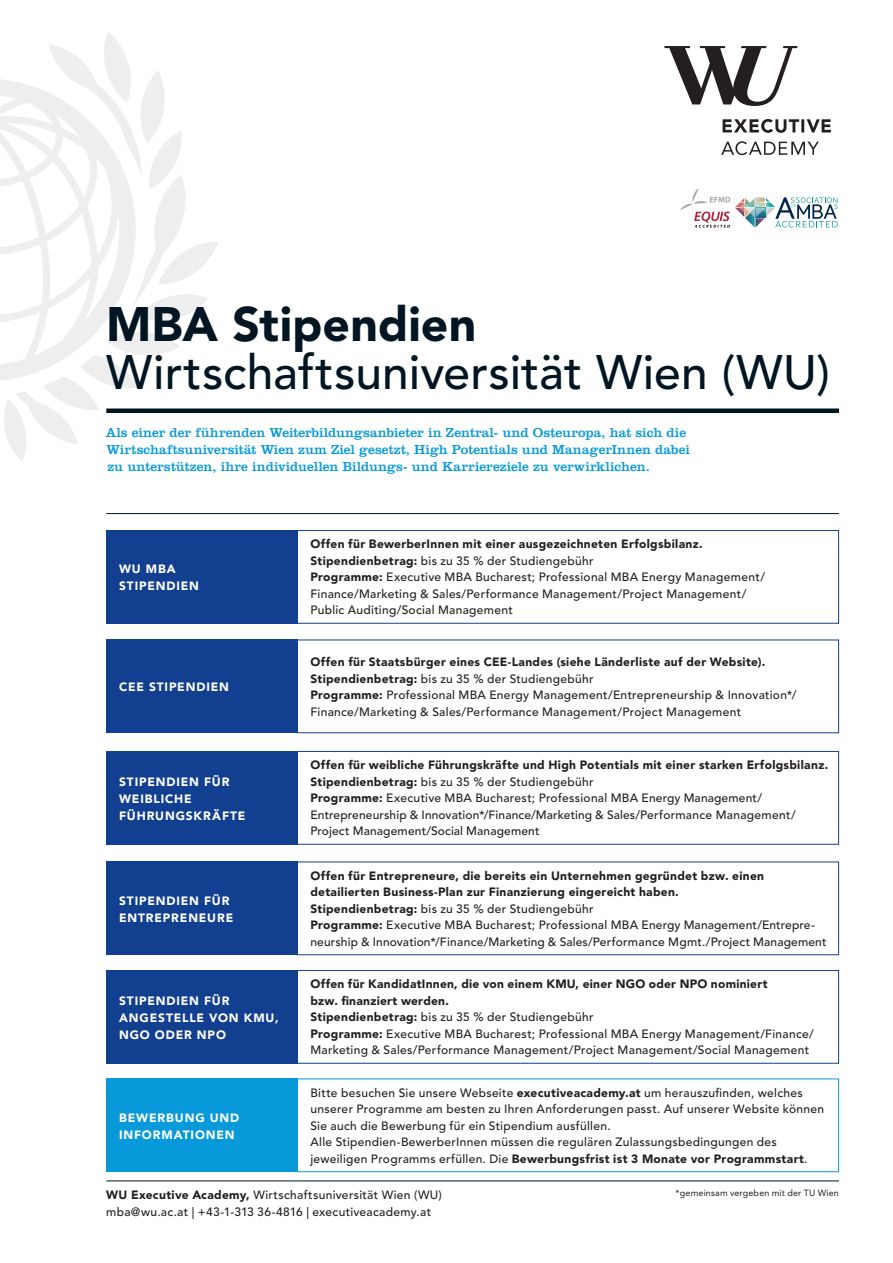
<style>
.page{position:relative;width:893px;height:1263px;background:#fff}
.page>*{position:absolute;margin:0;border:0;box-sizing:border-box;transform-origin:0 0}
.t1{font:500 48px "Avenir LT Std";letter-spacing:.005em;color:#011622}
.t2{font:900 48px "Avenir LT Std";color:#011622}
.t3{font:13.5px/17.2px "Clarendon LT Std";color:#069ad9}
.t4{font:500 12px/16.5px "Avenir LT Std";letter-spacing:.025em;color:#231f20}
.t5{font:900 12px/17.2px "Avenir LT Std";letter-spacing:.07em;color:#fff}
.t6{font:9px "Avenir LT Std";letter-spacing:.015em;color:#231f20}
.s1{font-weight:900}
</style>
<div class="page">
<svg style="left:0;top:32px;width:218px;height:429px"></svg>
<svg style="left:664px;top:46px;width:167px;height:109px"></svg>
<svg style="left:680px;top:188px;width:158px;height:40px"></svg>
<div style="left:106px;top:408px;width:733px;height:5px;background:#011622"></div>
<hr style="left:106px;top:1180px;width:733px;height:1px;background:#011622">
<hr style="left:106px;top:513px;width:733px;height:1px;background:#011622">
<div style="left:106px;top:861px;width:192px;height:94px;background:#123f90"></div>
<div style="left:106px;top:970px;width:192px;height:94px;background:#123f90"></div>
<div style="left:106px;top:751px;width:192px;height:94px;background:#123f90"></div>
<div style="left:297px;top:751px;width:542px;height:94px;border:1px solid #123f90"></div>
<div style="left:106px;top:640px;width:192px;height:93px;background:#123f90"></div>
<div style="left:106px;top:530px;width:192px;height:94px;background:#123f90"></div>
<div style="left:297px;top:530px;width:542px;height:94px;border:1px solid #123f90"></div>
<div style="left:297px;top:1078px;width:542px;height:94px;border:1px solid #0799d9"></div>
<div style="left:106px;top:1078px;width:192px;height:94px;background:#0799d9"></div>
<div style="left:297px;top:970px;width:542px;height:93px;border:1px solid #123f90"></div>
<h1 class="t2" style="left:106px;top:296px;width:372px">MBA Stipendien</h1>
<h1 class="t1" style="left:106px;top:345px;width:725px">Wirtschaftsuniversität Wien (WU)</h1>
<p class="t3" style="left:106px;top:424px;width:586px">Als einer der führenden Weiterbildungsanbieter in Zentral- und Osteuropa, hat sich die<br>Wirtschaftsuniversität Wien zum Ziel gesetzt, High Potentials und ManagerInnen dabei zu unterstützen, ihre individuellen Bildungs- und Karriereziele zu verwirklichen.</p>
<p class="t5" style="left:119px;top:560px;width:82px">WU MBA<br>STIPENDIEN</p>
<p class="t5" style="left:119px;top:678px;width:111px">CEE STIPENDIEN</p>
<p class="t5" style="left:119px;top:773px;width:128px">STIPENDIEN FÜR<br>WEIBLICHE<br>FÜHRUNGSKRÄFTE</p>
<p class="t5" style="left:119px;top:892px;width:116px">STIPENDIEN FÜR<br>ENTREPRENEURE</p>
<p class="t5" style="left:119px;top:992px;width:161px">STIPENDIEN FÜR<br>ANGESTELLE VON KMU,<br>NGO ODER NPO</p>
<p class="t4" style="left:310px;top:536px;width:456px"><span class="s1">Offen für BewerberInnen mit einer ausgezeichneten Erfolgsbilanz.<br>Stipendienbetrag:</span> bis zu 35 % der Studiengebühr<br><span class="s1">Programme:</span> Executive MBA Bucharest; Professional MBA Energy Management/ Finance/Marketing &amp; Sales/Performance Management/Project Management/ Public Auditing/Social Management</p>
<p class="t4" style="left:310px;top:654px;width:488px"><span class="s1">Offen für Staatsbürger eines CEE-Landes (siehe Länderliste auf der Website).<br>Stipendienbetrag:</span> bis zu 35 % der Studiengebühr<br><span class="s1">Programme:</span> Professional MBA Energy Management/Entrepreneurship &amp; Innovation*/ Finance/Marketing &amp; Sales/Performance Management/Project Management</p>
<p class="t4" style="left:310px;top:757px;width:519px"><span class="s1">Offen für weibliche Führungskräfte und High Potentials mit einer starken Erfolgsbilanz.<br>Stipendienbetrag:</span> bis zu 35 % der Studiengebühr<br><span class="s1">Programme:</span> Executive MBA Bucharest; Professional MBA Energy Management/ Entrepreneurship &amp; Innovation*/Finance/Marketing &amp; Sales/Performance Management/ Project Management/Social Management</p>
<p class="t4" style="left:310px;top:868px;width:518px"><span class="s1">Offen für Entrepreneure, die bereits ein Unternehmen gegründet bzw. einen detailierten Business-Plan zur Finanzierung eingereicht haben.<br>Stipendienbetrag:</span> bis zu 35 % der Studiengebühr<br><span class="s1">Programme:</span> Executive MBA Bucharest; Professional MBA Energy Management/Entrepre&shy;neurship &amp; Innovation*/Finance/Marketing &amp; Sales/Performance Mgmt./Project Management</p>
<p class="t4" style="left:310px;top:976px;width:505px"><span class="s1">Offen für KandidatInnen, die von einem KMU, einer NGO oder NPO nominiert<br>bzw. finanziert werden.<br>Stipendienbetrag:</span> bis zu 35 % der Studiengebühr<br><span class="s1">Programme:</span> Executive MBA Bucharest; Professional MBA Energy Management/Finance/ Marketing &amp; Sales/Performance Management/Project Management/Social Management</p>
<p class="t4" style="left:310px;top:1085px;width:515px">Bitte besuchen Sie unsere Webseite <span class="s1">executiveacademy.at</span> um herauszufinden, welches unserer Programme am besten zu Ihren Anforderungen passt. Auf unserer Website können Sie auch die Bewerbung für ein Stipendium ausfüllen.<br>Alle Stipendien-BewerberInnen müssen die regulären Zulassungsbedingungen des jeweiligen Programms erfüllen. Die <span class="s1">Bewerbungsfrist ist 3 Monate vor Programmstart</span>.</p>
<p class="t4" style="left:106px;top:1186px;width:337px;line-height:17.2px"><span class="s1">WU Executive Academy,</span> Wirtschaftsuniversität Wien (WU) mba@wu.ac.at | +43-1-313 36-4816 | executiveacademy.at</p>
<p class="t6" style="left:676px;top:1188px;width:165px">*gemeinsam vergeben mit der TU Wien</p>
<p class="t5" style="left:119px;top:1109px;width:122px">BEWERBUNG UND<br>INFORMATIONEN</p>
</div>
